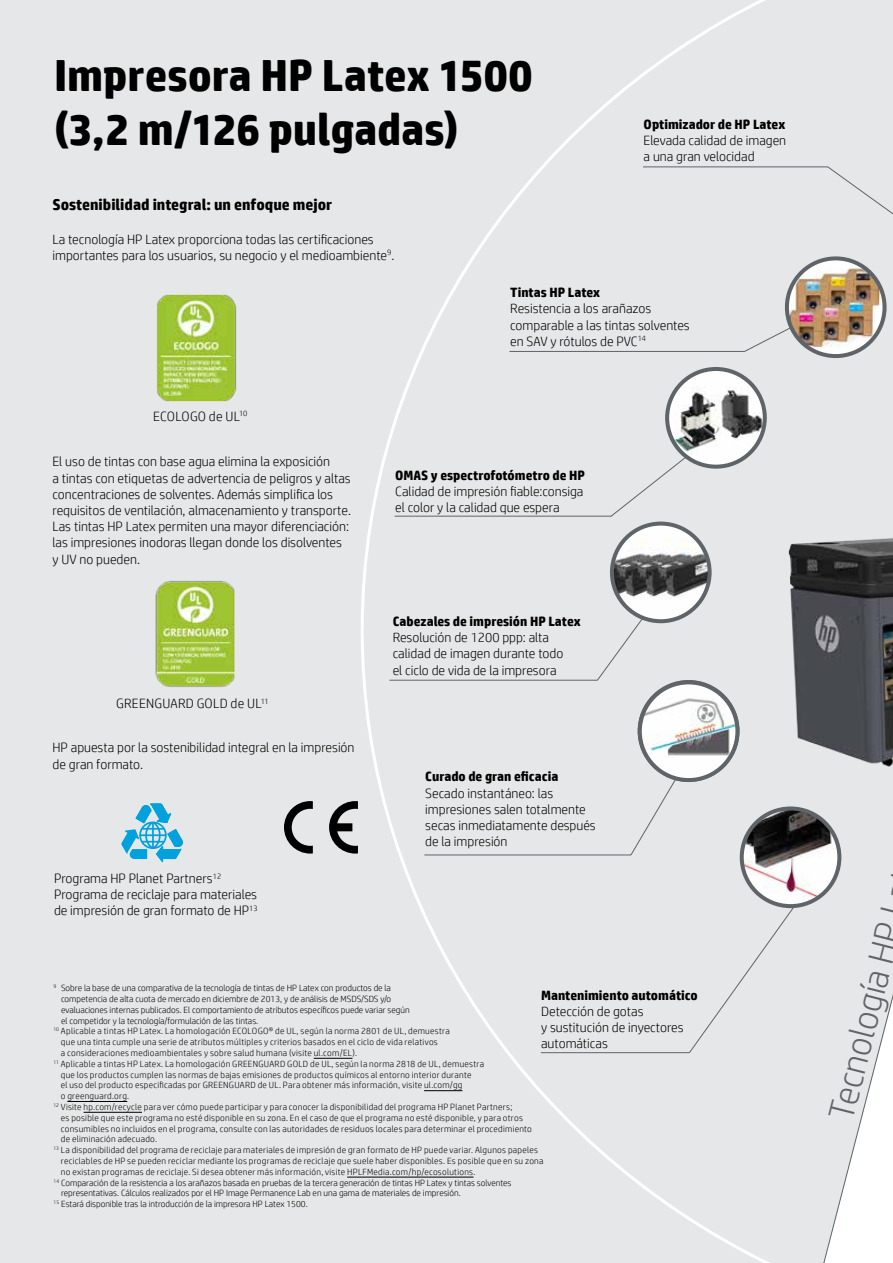
<style>
.page{position:relative;width:893px;height:1263px;background:#e6e7e8}
.page>*{position:absolute;margin:0;border:0;box-sizing:border-box;transform-origin:0 0}
.t1{font:700 45px/54px "HP Simplified";letter-spacing:-.005em;color:#000}
.t2{font:300 36px "HP Simplified";color:#5e6468}
.t3{font:700 15.75px "HP Simplified";color:#000}
.t4{font:300 13.5px/16.2px "HP Simplified";color:#000}
.t5{font:700 13.5px "HP Simplified";color:#000}
.t6{font:300 9px "HP Simplified";letter-spacing:.03em;color:#000}
.t7{font:300 9px "HP Simplified";color:#000}
</style>
<div class="page">
<hr style="left:643px;top:167px;width:185px;height:1px;background:#5e6468">
<div style="left:827px;top:166px;width:66px;height:70px;background:#e6e7e8"></div>
<svg style="left:819px;top:826px;width:74px;height:437px"></svg>
<div style="left:144px;top:0;width:662px;height:1263px;background:#e6e7e8"></div>
<div style="left:95px;top:0;width:49px;height:1263px;background:#e6e7e8"></div>
<img style="left:713px;top:453px;width:180px;height:340px">
<hr style="left:314px;top:1058px;width:38px;height:1px;background:#000">
<hr style="left:424px;top:1090px;width:38px;height:1px;background:#000">
<hr style="left:67px;top:1101px;width:60px;height:1px;background:#000">
<hr style="left:84px;top:1112px;width:58px;height:1px;background:#000">
<hr style="left:347px;top:1177px;width:126px;height:1px;background:#000">
<img style="left:744px;top:253px;width:146px;height:109px">
<img style="left:612px;top:524px;width:98px;height:97px;border-radius:49px">
<div style="left:610px;top:522px;width:102px;height:101px;border:4px solid #5e6468;border-radius:50%"></div>
<img style="left:640px;top:682px;width:97px;height:98px;border-radius:49px">
<div style="left:638px;top:680px;width:101px;height:102px;border:4px solid #5e6468;border-radius:50%"></div>
<img style="left:743px;top:808px;width:95px;height:98px">
<div style="left:740px;top:806px;width:101px;height:102px;border:4px solid #5e6468;border-radius:50%"></div>
<img style="left:667px;top:369px;width:98px;height:97px">
<div style="left:665px;top:367px;width:102px;height:102px;border:4px solid #5e6468;border-radius:50%"></div>
<img style="left:151px;top:287px;width:94px;height:123px">
<img style="left:149px;top:573px;width:91px;height:123px">
<svg style="left:284px;top:801px;width:29px;height:52px;background:#8d8e8e"></svg>
<svg style="left:329px;top:801px;width:29px;height:52px;background:#7a7b7b"></svg>
<svg style="left:121px;top:803px;width:62px;height:59px;background:#85c9e3"></svg>
<h1 class="t1" style="left:54px;top:48px;width:480px">Impresora HP Latex 1500 (3,2 m/126 pulgadas)</h1>
<h3 class="t3" style="left:52px;top:195px;width:281px">Sostenibilidad integral: un enfoque mejor</h3>
<h3 class="t4" style="left:52px;top:230px;width:343px">La tecnología HP Latex proporciona todas las certificaciones importantes para los usuarios, su negocio y el medioambiente<sup>9</sup>.</h3>
<h3 class="t5" style="left:644px;top:115px;width:143px">Optimizador de HP Latex</h3>
<h3 class="t4" style="left:644px;top:132px;width:144px">Elevada calidad de imagen a una gran velocidad</h3>
<h3 class="t4" style="left:153px;top:408px;width:96px">ECOLOGO de UL<sup>10</sup></h3>
<p class="t4" style="left:53px;top:453px;width:300px">El uso de tintas con base agua elimina la exposición<br>a tintas con etiquetas de advertencia de peligros y altas concentraciones de solventes. Además simplifica los requisitos de ventilación, almacenamiento y transporte.<br>Las tintas HP Latex permiten una mayor diferenciación: las impresiones inodoras llegan donde los disolventes y UV no pueden.</p>
<h3 class="t4" style="left:116px;top:695px;width:154px">GREENGUARD GOLD de UL<sup>11</sup></h3>
<h3 class="t4" style="left:53px;top:739px;width:304px">HP apuesta por la sostenibilidad integral en la impresión de gran formato.</h3>
<h3 class="t4" style="left:54px;top:870px;width:205px">Programa HP Planet Partners<sup>12<br></sup>Programa de reciclaje para materiales de impresión de gran formato de HP<sup>13</sup></h3>
<h3 class="t5" style="left:510px;top:284px;width:91px">Tintas HP Latex</h3>
<h3 class="t4" style="left:510px;top:300px;width:181px">Resistencia a los arañazos comparable a las tintas solventes en SAV y rótulos de PVC<sup>14</sup></h3>
<h3 class="t5" style="left:395px;top:466px;width:191px">OMAS y espectrofotómetro de HP</h3>
<h3 class="t4" style="left:395px;top:483px;width:190px">Calidad de impresión fiable:consiga el color y la calidad que espera</h3>
<h3 class="t5" style="left:393px;top:612px;width:190px">Cabezales de impresión HP Latex</h3>
<h3 class="t4" style="left:393px;top:629px;width:172px">Resolución de 1200 ppp: alta calidad de imagen durante todo el ciclo de vida de la impresora</h3>
<h3 class="t5" style="left:425px;top:768px;width:135px">Curado de gran eficacia</h3>
<h3 class="t4" style="left:425px;top:784px;width:172px">Secado instantáneo: las impresiones salen totalmente secas inmediatamente después de la impresión</h3>
<p class="t7" style="left:54px;top:982px;width:339px"><sup>9</sup> Sobre la base de una comparativa de la tecnología de tintas de HP Latex con productos de la</p>
<p class="t7" style="left:61px;top:993px;width:332px">competencia de alta cuota de mercado en diciembre de 2013, y de análisis de MSDS/SDS y/o</p>
<p class="t7" style="left:61px;top:1004px;width:350px">evaluaciones internas publicados. El comportamiento de atributos específicos puede variar según</p>
<p class="t7" style="left:61px;top:1014px;width:199px">el competidor y la tecnología/formulación de las tintas.</p>
<p class="t6" style="left:54px;top:1025px;width:398px"><sup>10</sup> Aplicable a tintas HP Latex. La homologación ECOLOGO® de UL, según la norma 2801 de UL, demuestra</p>
<p class="t6" style="left:61px;top:1036px;width:378px">que una tinta cumple una serie de atributos múltiples y criterios basados en el ciclo de vida relativos</p>
<p class="t6" style="left:61px;top:1047px;width:298px">a consideraciones medioambientales y sobre salud humana (visite ul.com/EL).</p>
<p class="t6" style="left:54px;top:1058px;width:432px"><sup>11</sup> Aplicable a tintas HP Latex. La homologación GREENGUARD GOLD de UL, según la norma 2818 de UL, demuestra</p>
<p class="t6" style="left:61px;top:1068px;width:412px">que los productos cumplen las normas de bajas emisiones de productos químicos al entorno interior durante</p>
<p class="t6" style="left:61px;top:1079px;width:403px">el uso del producto especificadas por GREENGUARD de UL. Para obtener más información, visite ul.com/gg</p>
<p class="t6" style="left:61px;top:1090px;width:70px">o greenguard.org.</p>
<p class="t6" style="left:54px;top:1101px;width:460px"><sup>12</sup> Visite hp.com/recycle para ver cómo puede participar y para conocer la disponibilidad del programa HP Planet Partners;</p>
<p class="t6" style="left:61px;top:1112px;width:464px">es posible que este programa no esté disponible en su zona. En el caso de que el programa no esté disponible, y para otros</p>
<p class="t6" style="left:61px;top:1122px;width:472px">consumibles no incluidos en el programa, consulte con las autoridades de residuos locales para determinar el procedimiento</p>
<p class="t6" style="left:61px;top:1133px;width:98px">de eliminación adecuado.</p>
<p class="t6" style="left:54px;top:1144px;width:486px"><sup>13</sup> La disponibilidad del programa de reciclaje para materiales de impresión de gran formato de HP puede variar. Algunos papeles</p>
<p class="t6" style="left:61px;top:1155px;width:484px">reciclables de HP se pueden reciclar mediante los programas de reciclaje que suele haber disponibles. Es posible que en su zona</p>
<p class="t6" style="left:61px;top:1166px;width:416px">no existan programas de reciclaje. Si desea obtener más información, visite HPLFMedia.com/hp/ecosolutions.</p>
<p class="t7" style="left:54px;top:1176px;width:459px"><sup>14</sup> Comparación de la resistencia a los arañazos basada en pruebas de la tercera generación de tintas HP Latex y tintas solventes</p>
<p class="t7" style="left:61px;top:1187px;width:401px">representativas. Cálculos realizados por el HP Image Permanence Lab en una gama de materiales de impresión.</p>
<p class="t7" style="left:54px;top:1198px;width:256px"><sup>15</sup> Estará disponible tras la introducción de la impresora HP Latex 1500.</p>
<h3 class="t5" style="left:541px;top:986px;width:158px">Mantenimiento automático</h3>
<h3 class="t4" style="left:541px;top:1003px;width:144px">Detección de gotas<br>y sustitución de inyectores automáticas</h3>
<h2 class="t2" style="left:818px;top:1113px;width:204px;rotate:-76deg">Tecnología HP</h2>
</div>
